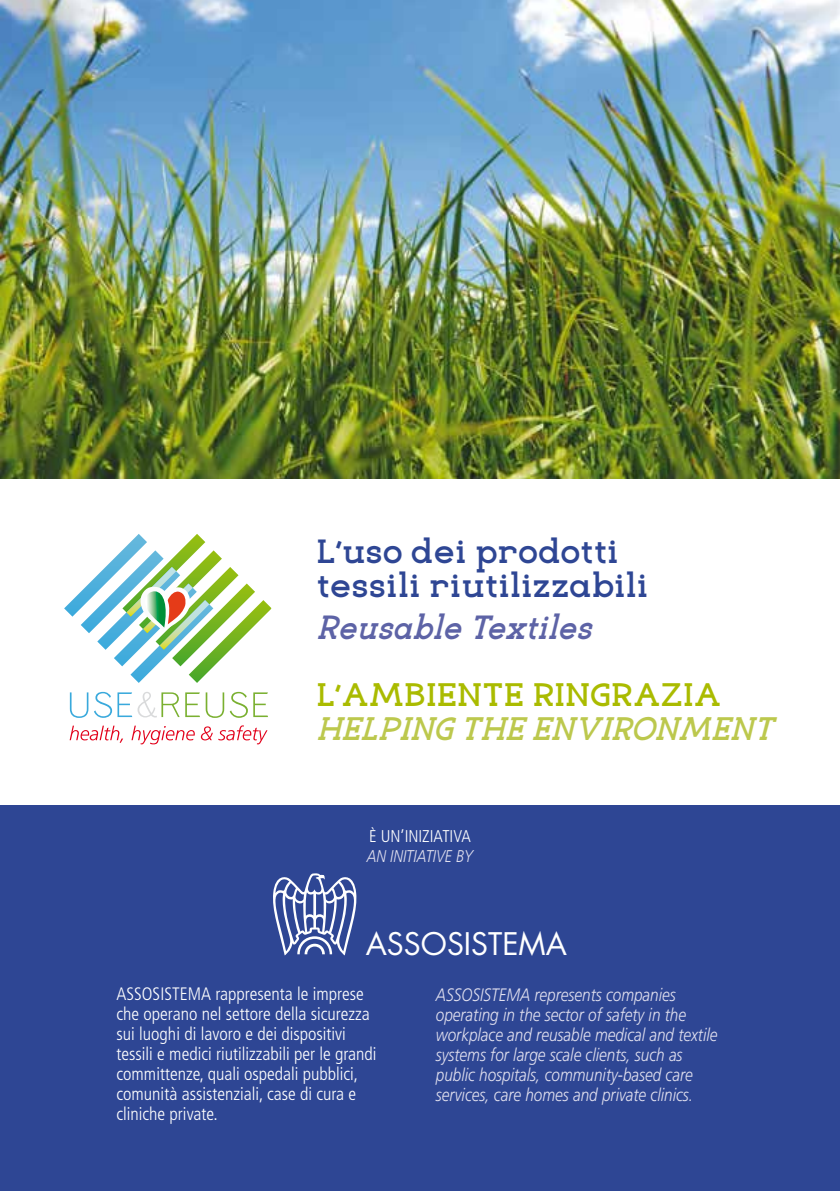
<style>
.page{position:relative;width:840px;height:1191px;background:#fff}
.page>*{position:absolute;margin:0;border:0;box-sizing:border-box;transform-origin:0 0}
.t1{font:700 35px/34px "Eligible";color:#2e4694}
.t2{font:italic 700 35px "Eligible";color:#5d63a6}
.t3{font:italic 700 34px "Eligible";color:#bcc84d}
.t4{font:700 34px "Eligible";color:#ab0}
.t5{font:30.2px "Futura";color:#fff}
.t6{font:300 condensed 18px/20px "Frutiger";color:#fff}
.t7{font:italic 300 18px/20px "Frutiger";color:#e1e0ef;scale:.85 1}
.t8{font:300 condensed 17px "Frutiger";color:#fff}
.t9{font:italic 300 17px "Frutiger";color:#e1e0ef;scale:.85 1}
</style>
<div class="page">
<div style="left:0;top:805px;width:839px;height:386px;background:#2e4694"></div>
<svg style="left:70px;top:692px;width:18px;height:26px"></svg>
<svg style="left:94px;top:692px;width:85px;height:26px"></svg>
<svg style="left:185px;top:692px;width:83px;height:26px"></svg>
<svg style="left:70px;top:725px;width:53px;height:18px"></svg>
<svg style="left:131px;top:725px;width:64px;height:19px"></svg>
<svg style="left:201px;top:725px;width:66px;height:19px"></svg>
<svg style="left:64px;top:534px;width:207px;height:149px"></svg>
<svg style="left:273px;top:873px;width:84px;height:82px"></svg>
<img style="left:0;top:0;width:839px;height:478px">
<h1 class="t1" style="left:316px;top:531px;width:333px">L’uso dei prodotti tessili riutilizzabili</h1>
<h1 class="t2" style="left:316px;top:595px;width:276px">Reusable Textiles</h1>
<h2 class="t4" style="left:316px;top:663px;width:406px">L’AMBIENTE RINGRAZIA</h2>
<h2 class="t3" style="left:316px;top:697px;width:458px">HELPING THE ENVIRONMENT</h2>
<p class="t8" style="left:369px;top:826px;width:103px">È UN’INIZIATIVA</p>
<p class="t9" style="left:366px;top:846px;width:126px">AN INITIATIVE BY</p>
<h3 class="t5" style="left:365px;top:923px;width:203px">ASSOSISTEMA</h3>
<p class="t6" style="left:116px;top:984px;width:261px">ASSOSISTEMA rappresenta le imprese che operano nel settore della sicurezza sui luoghi di lavoro e dei dispositivi tessili e medici riutilizzabili per le grandi committenze, quali ospedali pubblici, comunità assistenziali, case di cura e cliniche private.</p>
<p class="t7" style="left:435px;top:984px;width:333px">ASSOSISTEMA represents companies operating in the sector of safety in the workplace and reusable medical and textile systems for large scale clients, such as public hospitals, community-based care services, care homes and private clinics.</p>
</div>
